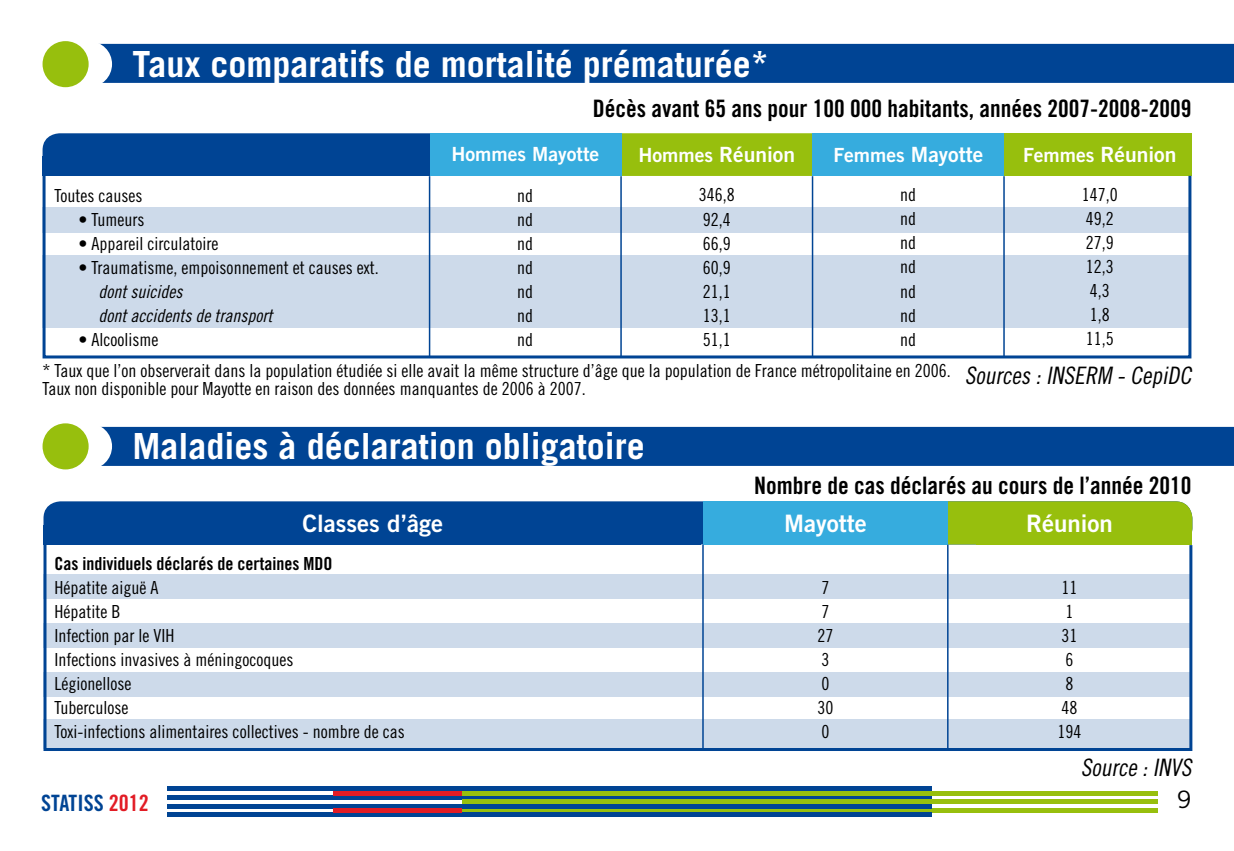
<style>
.page{position:relative;width:1234px;height:851px;background:#fff}
.page>*{position:absolute;margin:0;border:0;box-sizing:border-box;transform-origin:0 0}
.t1{font:700 36px "Trade Gothic";color:#fff}
.t2{font:24px "Trade Gothic Bold Cond Twenty";color:#000}
.t3{font:italic 24px "Trade Gothic Cond Eighteen";color:#000}
.t4{font:24px "Trade Gothic Bold Two";color:#fff}
.t5{font:24px "Trade Gothic";color:#000}
.t6{font:22.5px "Trade Gothic Bold Cond Twenty";color:#004494}
.t7{font:21px "Trade Gothic Bold Two";color:#fff}
.t8{font:19.5px "Trade Gothic Bold Two";color:#fff}
.t9{font:18px/24px "Trade Gothic Cond Eighteen";color:#000}
.t10{font:18px/24px "Trade Gothic Cond Eighteen Obl";color:#000}
.t11{font:18px "Trade Gothic Bold Cond Twenty";color:#000}
.s1{font-size:19.5px}
.s2{color:#e21c25}
</style>
<div class="page">
<div style="left:88px;top:44px;width:1145px;height:39px;background:#004494"></div>
<div style="left:77px;top:427px;width:1156px;height:39px;background:#004494"></div>
<div style="left:66px;top:41px;width:46px;height:46px;background:#fff;border-radius:50%"></div>
<div style="left:66px;top:423px;width:46px;height:46px;background:#fff;border-radius:50%"></div>
<div style="left:43px;top:41px;width:46px;height:46px;background:#97bf0d;border-radius:50%"></div>
<div style="left:43px;top:423px;width:46px;height:46px;background:#97bf0d;border-radius:50%"></div>
<div style="left:43px;top:133px;width:422px;height:43px;background:#004494;border-radius:17px"></div>
<div style="left:43px;top:157px;width:480px;height:19px;background:#004494"></div>
<div style="left:922px;top:133px;width:269px;height:43px;background:#97bf0d"></div>
<div style="left:602px;top:133px;width:306px;height:43px;background:#97bf0d;border-radius:17px"></div>
<div style="left:430px;top:133px;width:191px;height:43px;background:#36acde"></div>
<div style="left:812px;top:133px;width:191px;height:43px;background:#36acde"></div>
<svg style="left:42px;top:171px;width:1150px;height:188px"></svg>
<svg style="left:167px;top:795px;width:765px;height:4px;background:#20557a"></svg>
<div style="left:461px;top:790px;width:696px;height:5px;background:#97bf0d"></div>
<hr style="left:461px;top:799px;width:696px;height:4px;background:#97bf0d">
<svg style="left:461px;top:808px;width:696px;height:4px;background:#7daa23"></svg>
<hr style="left:43px;top:812px;width:889px;height:4px;background:#004494">
<hr style="left:43px;top:786px;width:889px;height:4px;background:#004494">
<div style="left:43px;top:803px;width:889px;height:5px;background:#004494"></div>
<div style="left:333px;top:790px;width:128px;height:5px;background:#e21c25"></div>
<hr style="left:333px;top:808px;width:128px;height:4px;background:#e21c25">
<div style="left:30px;top:782px;width:137px;height:45px;background:#fff"></div>
<div style="left:43px;top:501px;width:1149px;height:43px;background:#004494;border-radius:17px"></div>
<div style="left:43px;top:524px;width:658px;height:20px;background:#004494"></div>
<div style="left:923px;top:501px;width:269px;height:43px;background:#97bf0d;border-radius:17px"></div>
<div style="left:702px;top:501px;width:245px;height:43px;background:#36acde"></div>
<div style="left:976px;top:524px;width:216px;height:20px;background:#97bf0d"></div>
<svg style="left:43px;top:533px;width:1150px;height:218px"></svg>
<hr style="left:702px;top:544px;width:1px;height:206px;background:#004494">
<hr style="left:946px;top:544px;width:2px;height:206px;background:#004494">
<h1 class="t1" style="left:132px;top:42px;width:638px">Taux comparatifs de mortalité prématurée*</h1>
<h2 class="t2" style="left:592px;top:94px;width:600px">Décès avant 65 ans pour 100 000 habitants, années 2007-2008-2009</h2>
<p class="t9" style="left:55px;top:183px;width:90px">Toutes causes</p>
<p class="t9" style="left:78px;top:207px;width:68px">• Tumeurs</p>
<p class="t9" style="left:78px;top:231px;width:141px">• Appareil circulatoire</p>
<p class="t9" style="left:78px;top:255px;width:301px">• Traumatisme, empoisonnement et causes ext.</p>
<p class="t10" style="left:98px;top:279px;width:175px">dont suicides<br>dont accidents de transport</p>
<p class="t9" style="left:78px;top:327px;width:81px">• Alcoolisme</p>
<p class="t8" style="left:451px;top:141px;width:149px">Hommes Mayotte</p>
<p class="t7" style="left:638px;top:141px;width:158px"><span class="s1">Hommes</span> Réunion</p>
<p class="t7" style="left:833px;top:141px;width:151px"><span class="s1">Femmes</span> Mayotte</p>
<p class="t7" style="left:1022px;top:141px;width:155px"><span class="s1">Femmes</span> Réunion</p>
<p class="t9" style="left:517px;top:183px;width:17px;text-align:justify">nd nd nd nd nd nd nd</p>
<p class="t9" style="left:698px;top:183px;width:37px">346,8<br>92,4<br>66,9<br>60,9<br>21,1<br>13,1<br>51,1</p>
<p class="t9" style="left:900px;top:183px;width:17px;text-align:justify">nd nd nd nd nd nd nd</p>
<p class="t9" style="left:1081px;top:183px;width:37px">147,0<br>49,2<br>27,9<br>12,3<br>4,3<br>1,8<br>11,5</p>
<p class="t9" style="left:43px;top:361px;width:909px;line-height:18px">* Taux que l’on observerait dans la population étudiée si elle avait la même structure d’âge que la population de France métropolitaine en 2006.<br>Taux non disponible pour Mayotte en raison des données manquantes de 2006 à 2007.</p>
<h1 class="t1" style="left:132px;top:423px;width:514px">Maladies à déclaration obligatoire</h1>
<h2 class="t3" style="left:964px;top:361px;width:233px">Sources :INSERM -CepiDC</h2>
<h2 class="t2" style="left:754px;top:470px;width:438px">Nombre de cas déclarés au cours de l’année 2010</h2>
<h2 class="t4" style="left:302px;top:508px;width:142px">Classes d’âge</h2>
<h2 class="t4" style="left:783px;top:508px;width:84px">Mayotte</h2>
<h2 class="t4" style="left:1025px;top:508px;width:88px">Réunion</h2>
<p class="t11" style="left:55px;top:552px;width:277px">Cas individuels déclarés de certaines MDO</p>
<p class="t9" style="left:55px;top:575px;width:351px">Hépatite aiguë A<br>Hépatite B<br>Infection par le VIH<br>Infections invasives à méningocoques<br>Légionellose<br>Tuberculose<br>Toxi-infections alimentaires collectives - nombre de cas</p>
<p class="t9" style="left:817px;top:575px;width:17px">7<br>7<br>27<br>3<br>0<br>30<br>0</p>
<p class="t9" style="left:1057px;top:575px;width:25px;text-align:center">11<br>1<br>31<br>6<br>8<br>48<br>194</p>
<h2 class="t3" style="left:1080px;top:753px;width:117px">Source :INVS</h2>
<p class="t6" style="left:41px;top:789px;width:109px">STATISS <span class="s2">2012</span></p>
<h2 class="t5" style="left:1176px;top:785px;width:16px">9</h2>
</div>
